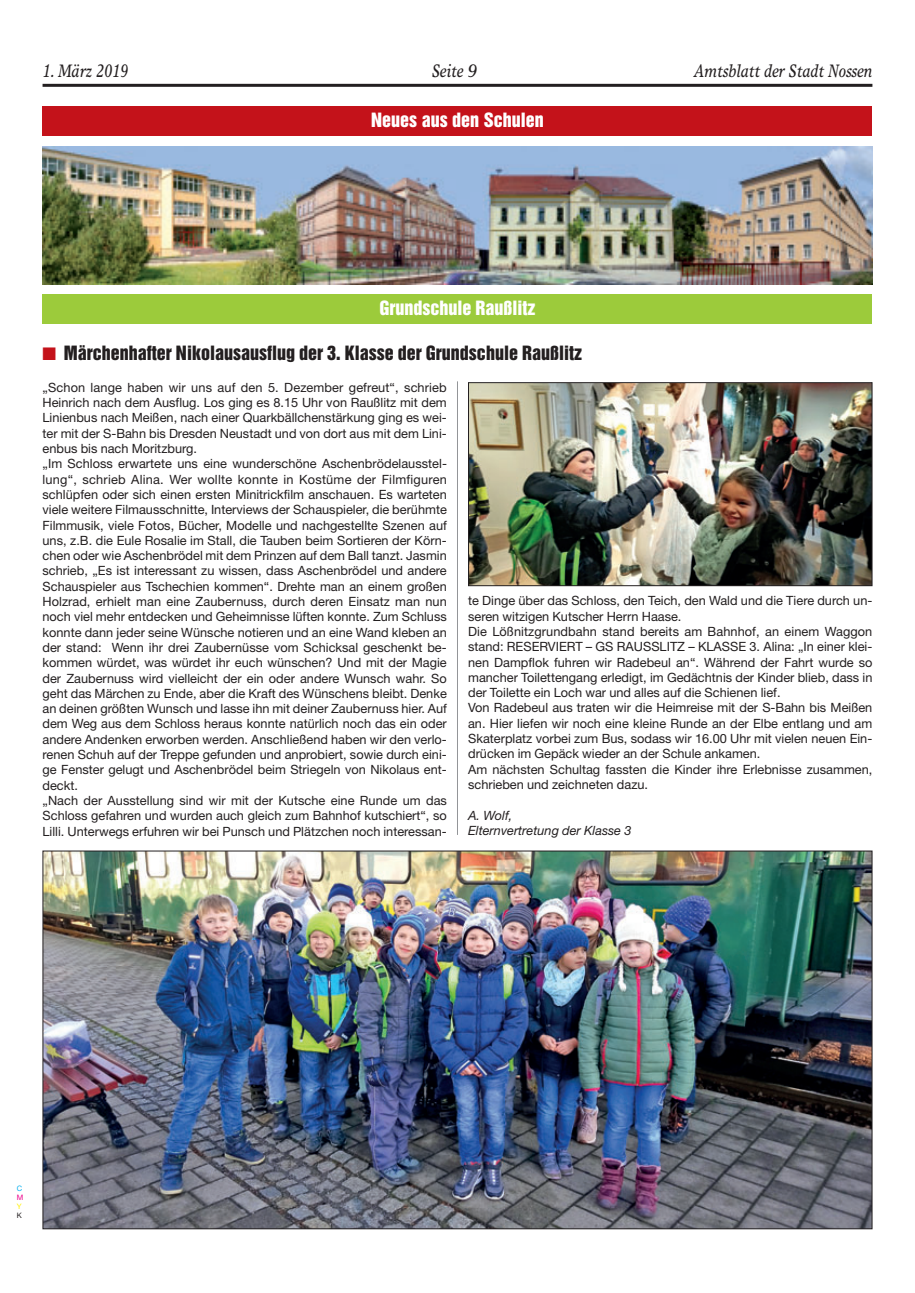
<style>
.page{position:relative;width:915px;height:1293px;background:#fff}
.page>*{position:absolute;margin:0;border:0;box-sizing:border-box;transform-origin:0 0}
.t1{font:18px "Helvetica Inserat";color:#231f20}
.t2{font:italic 18px "Times Europa";color:#231f20;scale:.8 1}
.t3{font:18px "Helvetica Inserat";color:#fff}
.t4{font:12.75px/15.3px "Helvetica Neue";color:#231f20}
.t5{font:italic 12.75px/15.3px "Helvetica Neue";color:#231f20}
.t6{font:7.5px "Helvetica Neue";color:#00aeef}
.t7{font:7.5px "Helvetica Neue";color:#ed028c}
.t8{font:7.5px "Helvetica Neue";color:#fff101}
.t9{font:7.5px "Helvetica Neue";color:#231f20}
.s1{color:#c4121a}
</style>
<div class="page">
<hr style="left:43px;top:84px;width:829px;height:3px;background:#231f20">
<div style="left:43px;top:106px;width:829px;height:30px;background:#c4121a"></div>
<img style="left:43px;top:146px;width:829px;height:139px">
<div style="left:43px;top:294px;width:829px;height:30px;background:#9ccb3b"></div>
<img style="left:45px;top:852px;width:825px;height:375px">
<img style="left:470px;top:384px;width:400px;height:200px">
<div style="left:468px;top:382px;width:404px;height:204px;border:1px solid #231f20"></div>
<hr style="left:457px;top:381px;width:1px;height:454px;background:#939598">
<h1 class="t2" style="left:43px;top:60px;width:109px">1. März 2019</h1>
<h1 class="t2" style="left:431px;top:60px;width:58px">Seite 9</h1>
<h1 class="t2" style="left:694px;top:60px;width:224px">Amtsblatt der Stadt Nossen</h1>
<h1 class="t3" style="left:371px;top:110px;width:174px">Neues aus den Schulen</h1>
<h1 class="t3" style="left:379px;top:298px;width:158px">Grundschule Raußlitz</h1>
<h1 class="t1" style="left:43px;top:342px;width:541px"><span class="s1">■</span> Märchenhafter Nikolausausflug der 3. Klasse der Grundschule Raußlitz</h1>
<p class="t4" style="left:43px;top:379px;width:406px">„Schon lange haben wir uns auf den 5. Dezember gefreut“, schrieb Heinrich nach dem Ausflug. Los ging es 8.15 Uhr von Raußlitz mit dem Linienbus nach Meißen, nach einer Quarkbällchenstärkung ging es wei&shy;ter mit der S-Bahn bis Dresden Neustadt und von dort aus mit dem Lini&shy;enbus bis nach Moritzburg.<br>„Im Schloss erwartete uns eine wunderschöne Aschenbrödelausstel&shy;lung“, schrieb Alina. Wer wollte konnte in Kostüme der Filmfiguren schlüpfen oder sich einen ersten Minitrickfilm anschauen. Es warteten viele weitere Filmausschnitte, Interviews der Schauspieler, die berühmte Filmmusik, viele Fotos, Bücher, Modelle und nachgestellte Szenen auf uns, z.B. die Eule Rosalie im Stall, die Tauben beim Sortieren der Körn&shy;chen oder wie Aschenbrödel mit dem Prinzen auf dem Ball tanzt. Jasmin schrieb, „Es ist interessant zu wissen, dass Aschenbrödel und andere Schauspieler aus Tschechien kommen“. Drehte man an einem großen Holzrad, erhielt man eine Zaubernuss, durch deren Einsatz man nun noch viel mehr entdecken und Geheimnisse lüften konnte. Zum Schluss konnte dann jeder seine Wünsche notieren und an eine Wand kleben an der stand: Wenn ihr drei Zaubernüsse vom Schicksal geschenkt be&shy;kommen würdet, was würdet ihr euch wünschen? Und mit der Magie der Zaubernuss wird vielleicht der ein oder andere Wunsch wahr. So geht das Märchen zu Ende, aber die Kraft des Wünschens bleibt. Denke an deinen größten Wunsch und lasse ihn mit deiner Zaubernuss hier. Auf dem Weg aus dem Schloss heraus konnte natürlich noch das ein oder andere Andenken erworben werden. Anschließend haben wir den verlo&shy;renen Schuh auf der Treppe gefunden und anprobiert, sowie durch eini&shy;ge Fenster gelugt und Aschenbrödel beim Striegeln von Nikolaus ent&shy;deckt.<br>„Nach der Ausstellung sind wir mit der Kutsche eine Runde um das Schloss gefahren und wurden auch gleich zum Bahnhof kutschiert“, so Lilli. Unterwegs erfuhren wir bei Punsch und Plätzchen noch interessan-</p>
<p class="t4" style="left:468px;top:593px;width:405px">te Dinge über das Schloss, den Teich, den Wald und die Tiere durch un&shy;seren witzigen Kutscher Herrn Haase.<br>Die Lößnitzgrundbahn stand bereits am Bahnhof, an einem Waggon stand: RESERVIERT – GS RAUSSLITZ – KLASSE 3. Alina: „In einer klei&shy;nen Dampflok fuhren wir Radebeul an“. Während der Fahrt wurde so mancher Toilettengang erledigt, im Gedächtnis der Kinder blieb, dass in der Toilette ein Loch war und alles auf die Schienen lief.<br>Von Radebeul aus traten wir die Heimreise mit der S-Bahn bis Meißen an. Hier liefen wir noch eine kleine Runde an der Elbe entlang und am Skaterplatz vorbei zum Bus, sodass wir 16.00 Uhr mit vielen neuen Ein&shy;drücken im Gepäck wieder an der Schule ankamen.<br>Am nächsten Schultag fassten die Kinder ihre Erlebnisse zusammen, schrieben und zeichneten dazu.</p>
<p class="t5" style="left:468px;top:807px;width:165px">A. Wolf,<br>Elternvertretung der Klasse 3</p>
<p class="t6" style="left:17px;top:1183px;width:7px">C</p>
<p class="t7" style="left:17px;top:1192px;width:8px">M</p>
<p class="t8" style="left:17px;top:1201px;width:6px">Y</p>
<p class="t9" style="left:17px;top:1210px;width:7px">K</p>
</div>
